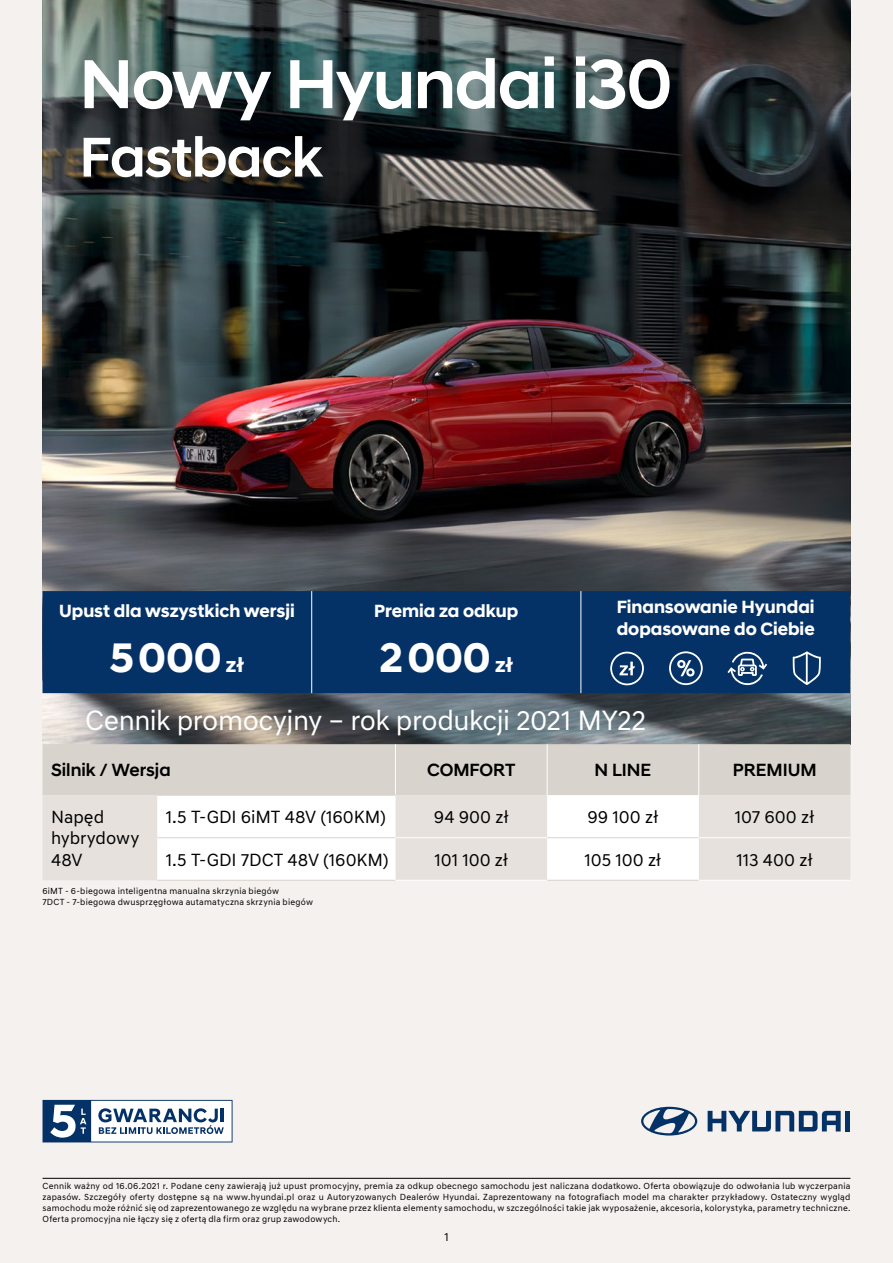
<style>
.page{position:relative;width:893px;height:1263px;background:#f4f1ef}
.page>*{position:absolute;margin:0;border:0;box-sizing:border-box;transform-origin:0 0}
.t1{font:500 70.5px "Hyundai Sans Head";letter-spacing:-.02em;color:#fff}
.t2{font:500 57px "Hyundai Sans Head";letter-spacing:-.02em;color:#fff}
.t3{font:700 42px "Hyundai Sans Head";color:#fff}
.t4{font:28.5px "Hyundai Sans Text";letter-spacing:-.02em;color:#fff}
.t5{font:18px/21.6px "Hyundai Sans Text";letter-spacing:-.005em;color:#000}
.t6{font:700 18px/21.6px "Hyundai Sans Head";color:#fff}
.t7{font:500 18px "Hyundai Sans Head";color:#000}
.t8{font:12px "Hyundai Sans Text";color:#000}
.t9{font:9px/10.8px "Hyundai Sans Text";letter-spacing:.025em;color:#000}
.s1{font-size:21px}
</style>
<div class="page">
<img style="left:43px;top:0;width:807px;height:744px">
<hr style="left:43px;top:1178px;width:807px;height:1px;background:#000">
<svg style="left:43px;top:1100px;width:190px;height:42px"></svg>
<svg style="left:708px;top:1111px;width:133px;height:20px"></svg>
<div style="left:845px;top:1111px;width:5px;height:20px;background:#053266"></div>
<svg style="left:641px;top:1107px;width:56px;height:28px"></svg>
<div style="left:43px;top:744px;width:807px;height:51px;background:#d9d3cd"></div>
<div style="left:43px;top:795px;width:807px;height:85px;background:#e6e1dd"></div>
<svg style="left:157px;top:795px;width:542px;height:85px;fill:#fff"></svg>
<hr style="left:395px;top:744px;width:1px;height:51px;background:#fff">
<hr style="left:547px;top:744px;width:1px;height:51px;background:#fff">
<hr style="left:698px;top:744px;width:1px;height:51px;background:#fff">
<hr style="left:157px;top:795px;width:239px;height:1px;background:#d9d3cd">
<hr style="left:157px;top:837px;width:238px;height:1px;background:#d9d3cd">
<hr style="left:157px;top:880px;width:238px;height:1px;background:#d9d3cd">
<hr style="left:547px;top:837px;width:152px;height:1px;background:#d9d3cd">
<hr style="left:547px;top:880px;width:152px;height:1px;background:#d9d3cd">
<hr style="left:395px;top:837px;width:152px;height:1px;background:#fff">
<hr style="left:699px;top:837px;width:151px;height:1px;background:#fff">
<hr style="left:395px;top:880px;width:152px;height:1px;background:#fff">
<hr style="left:699px;top:880px;width:151px;height:1px;background:#fff">
<div style="left:43px;top:591px;width:807px;height:102px;background:#053266"></div>
<hr style="left:311px;top:591px;width:1px;height:102px;background:#fff">
<hr style="left:580px;top:591px;width:1px;height:102px;background:#fff">
<svg style="left:669px;top:651px;width:34px;height:34px"></svg>
<svg style="left:792px;top:651px;width:29px;height:34px"></svg>
<svg style="left:727px;top:651px;width:40px;height:34px"></svg>
<svg style="left:610px;top:652px;width:34px;height:33px"></svg>
<h1 class="t1" style="left:79px;top:42px;width:595px">Nowy Hyundai i30</h1>
<h2 class="t2" style="left:79px;top:123px;width:245px">Fastback</h2>
<h3 class="t6" style="left:59px;top:600px;width:237px">Upust dla wszystkich wersji</h3>
<h3 class="t3" style="left:110px;top:632px;width:136px">5000 <span class="s1">zł</span></h3>
<h3 class="t6" style="left:374px;top:600px;width:146px">Premia za odkup</h3>
<h3 class="t3" style="left:380px;top:632px;width:135px">2000 <span class="s1">zł</span></h3>
<h3 class="t6" style="left:617px;top:596px;width:199px">Finansowanie Hyundai dopasowane do Ciebie</h3>
<h3 class="t4" style="left:85px;top:703px;width:563px">Cennik promocyjny – rok produkcji 2021 MY22</h3>
<h3 class="t7" style="left:51px;top:759px;width:121px">Silnik / Wersja</h3>
<h3 class="t7" style="left:427px;top:759px;width:90px">COMFORT</h3>
<h3 class="t7" style="left:595px;top:759px;width:58px">N LINE</h3>
<h3 class="t7" style="left:733px;top:759px;width:85px">PREMIUM</h3>
<h3 class="t5" style="left:51px;top:806px;width:90px">Napęd hybrydowy<br>48V</h3>
<h3 class="t5" style="left:166px;top:806px;width:222px">1.5 T-GDI 6iMT 48V (160KM)</h3>
<h3 class="t5" style="left:434px;top:806px;width:76px">94 900 zł</h3>
<h3 class="t5" style="left:587px;top:806px;width:72px">99 100 zł</h3>
<h3 class="t5" style="left:735px;top:806px;width:81px">107 600 zł</h3>
<h3 class="t5" style="left:166px;top:849px;width:224px">1.5 T-GDI 7DCT 48V (160KM)</h3>
<h3 class="t5" style="left:434px;top:849px;width:75px">101 100 zł</h3>
<h3 class="t5" style="left:585px;top:849px;width:78px">105 100 zł</h3>
<h3 class="t5" style="left:736px;top:849px;width:78px">113 400 zł</h3>
<p class="t9" style="left:43px;top:885px;width:272px">6iMT - 6-biegowa inteligentna manualna skrzynia biegów<br>7DCT - 7-biegowa dwusprzęgłowa autamatyczna skrzynia biegów</p>
<p class="t9" style="left:43px;top:1181px;width:809px;text-align:justify">Cennik ważny od 16.06.2021 r. Podane ceny zawierają już upust promocyjny, premia za odkup obecnego samochodu jest naliczana dodatkowo. Oferta obowiązuje do odwołania lub wyczerpania zapasów. Szczegóły oferty dostępne są na www.hyundai.pl oraz u Autoryzowanych Dealerów Hyundai. Zaprezentowany na fotografiach model ma charakter przykładowy. Ostateczny wygląd samochodu może różnić się od zaprezentowanego ze względu na wybrane przez klienta elementy samochodu, w szczególności takie jak wyposażenie, akcesoria, kolorystyka, parametry techniczne.<br>Oferta promocyjna nie łączy się z ofertą dla firm oraz grup zawodowych.</p>
<h3 class="t8" style="left:444px;top:1230px;width:6px">1</h3>
</div>
